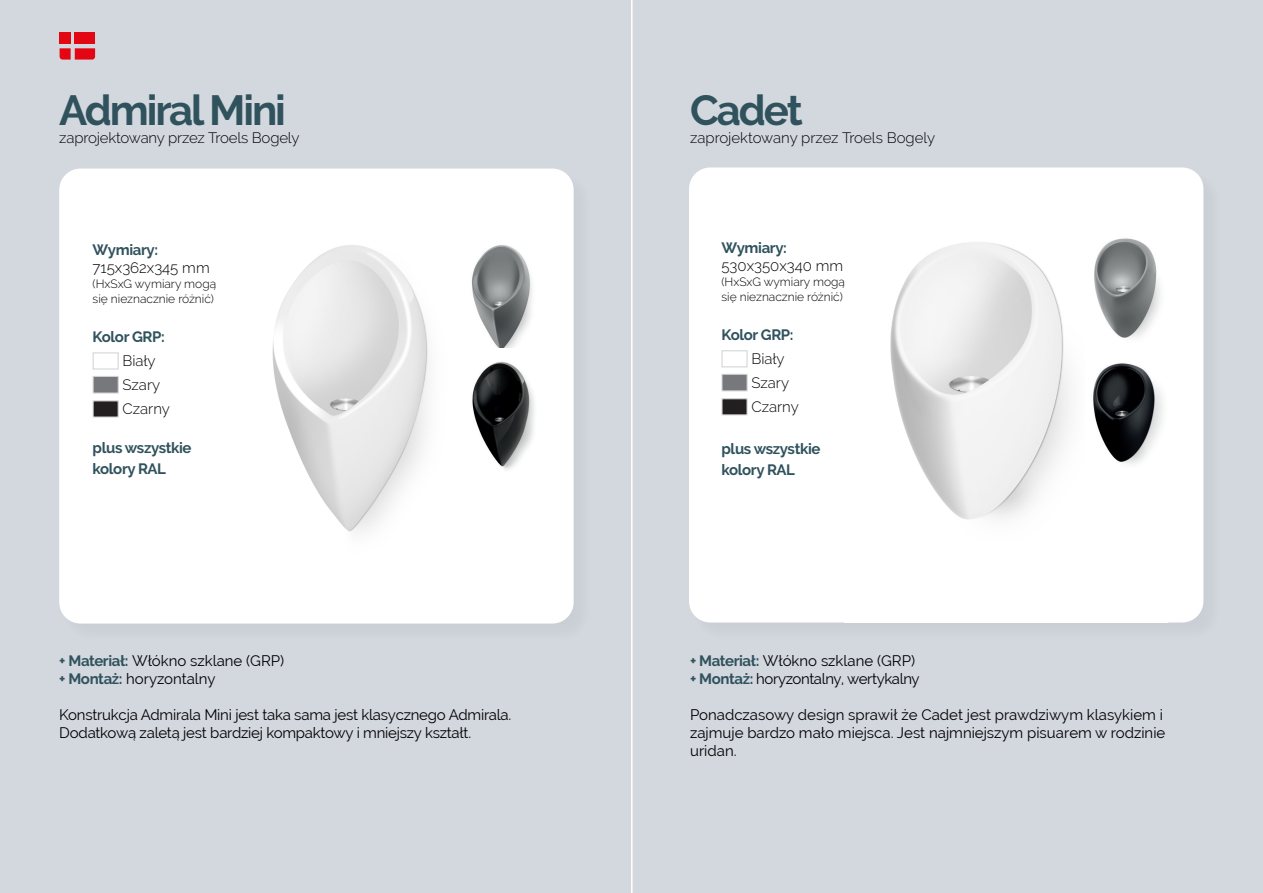
<style>
.page{position:relative;width:1263px;height:893px;background:#d3d8df}
.page>*{position:absolute;margin:0;border:0;box-sizing:border-box;transform-origin:0 0}
.t1{font:700 42px "Raleway";letter-spacing:-.05em;color:#30525d}
.t2{font:15px/18px "Raleway";letter-spacing:-.01em;color:#000001}
.t3{font:300 15px "Raleway";color:#000001}
.t4{font:700 15px "Raleway";letter-spacing:-.025em;color:#30525d}
.t5{font:300 12px/15px "Raleway";color:#000001}
.s1{font-weight:700;color:#30525d}
</style>
<div class="page">
<div style="left:691px;top:170px;width:531px;height:471px;background:#cdd2d9"></div>
<div style="left:689px;top:167px;width:514px;height:455px;background:#fff;border-radius:21px"></div>
<div style="left:61px;top:171px;width:531px;height:471px;background:#ced2d9"></div>
<div style="left:59px;top:169px;width:515px;height:455px;background:#fff;border-radius:21px"></div>
<img style="left:272px;top:245px;width:156px;height:287px">
<hr style="left:631px;top:0;width:1px;height:893px;background:#fff">
<img style="left:844px;top:242px;width:323px;height:381px">
<div style="left:93px;top:352px;width:26px;height:17px;background:#fff;border:1px solid #d1d2d4"></div>
<div style="left:93px;top:376px;width:26px;height:17px;background:#76787b;border:1px solid #d1d2d4"></div>
<div style="left:93px;top:400px;width:26px;height:17px;background:#231f20;border:1px solid #d1d2d4"></div>
<img style="left:471px;top:245px;width:61px;height:103px">
<img style="left:472px;top:361px;width:63px;height:109px">
<div style="left:721px;top:350px;width:26px;height:17px;border:1px solid #d1d2d4"></div>
<div style="left:721px;top:374px;width:27px;height:17px;background:#76787b;border:1px solid #d1d2d4"></div>
<div style="left:721px;top:398px;width:26px;height:17px;background:#231f20;border:1px solid #d1d2d4"></div>
<img style="left:1086px;top:238px;width:81px;height:109px">
<img style="left:1086px;top:347px;width:81px;height:131px">
<div style="left:60px;top:33px;width:11px;height:11px;background:#e30613"></div>
<div style="left:75px;top:33px;width:20px;height:11px;background:#e30613"></div>
<svg style="left:60px;top:48px;width:35px;height:12px"></svg>
<p class="t1" style="left:59px;top:86px;width:228px">Admiral Mini</p>
<p class="t3" style="left:59px;top:129px;width:242px">zaprojektowany przez Troels Bogely</p>
<p class="t4" style="left:93px;top:241px;width:67px">Wymiary:</p>
<p class="t3" style="left:93px;top:259px;width:119px">715x362x345 mm</p>
<p class="t5" style="left:93px;top:276px;width:125px">(HxSxG wymiary mogą się nieznacznie różnić)</p>
<p class="t4" style="left:93px;top:328px;width:74px">Kolor GRP:</p>
<p class="t3" style="left:123px;top:352px;width:35px">Biały</p>
<p class="t3" style="left:123px;top:376px;width:39px">Szary</p>
<p class="t3" style="left:123px;top:400px;width:49px">Czarny</p>
<p class="t4" style="left:93px;top:439px;width:101px">plus wszystkie</p>
<p class="t4" style="left:93px;top:460px;width:75px">kolory RAL</p>
<p class="t2" style="left:59px;top:652px;width:226px"><span class="s1">+ Materiał:</span> Włókno szklane (GRP)</p>
<p class="t2" style="left:59px;top:670px;width:158px"><span class="s1">+ Montaż:</span> horyzontalny</p>
<p class="t2" style="left:59px;top:706px;width:454px">Konstrukcja Admirala Mini jest taka sama jest klasycznego Admirala.</p>
<p class="t2" style="left:59px;top:724px;width:413px">Dodatkową zaletą jest bardziej kompaktowy i mniejszy kształt.</p>
<p class="t1" style="left:690px;top:86px;width:114px">Cadet</p>
<p class="t3" style="left:690px;top:128px;width:247px">zaprojektowany przez Troels Bogely</p>
<p class="t4" style="left:721px;top:239px;width:67px">Wymiary:</p>
<p class="t3" style="left:721px;top:257px;width:123px">530x350x340 mm</p>
<p class="t5" style="left:721px;top:274px;width:125px">(HxSxG wymiary mogą się nieznacznie różnić)</p>
<p class="t4" style="left:721px;top:326px;width:74px">Kolor GRP:</p>
<p class="t3" style="left:751px;top:350px;width:35px">Biały</p>
<p class="t3" style="left:751px;top:374px;width:39px">Szary</p>
<p class="t3" style="left:751px;top:398px;width:49px">Czarny</p>
<p class="t4" style="left:721px;top:440px;width:101px">plus wszystkie</p>
<p class="t4" style="left:721px;top:461px;width:75px">kolory RAL</p>
<p class="t2" style="left:690px;top:652px;width:226px"><span class="s1">+ Materiał:</span> Włókno szklane (GRP)</p>
<p class="t2" style="left:690px;top:670px;width:231px"><span class="s1">+ Montaż:</span> horyzontalny, wertykalny</p>
<p class="t2" style="left:690px;top:706px;width:477px">Ponadczasowy design sprawił że Cadet jest prawdziwym klasykiem i zajmuje bardzo mało miejsca. Jest najmniejszym pisuarem w rodzinie uridan.</p>
</div>
